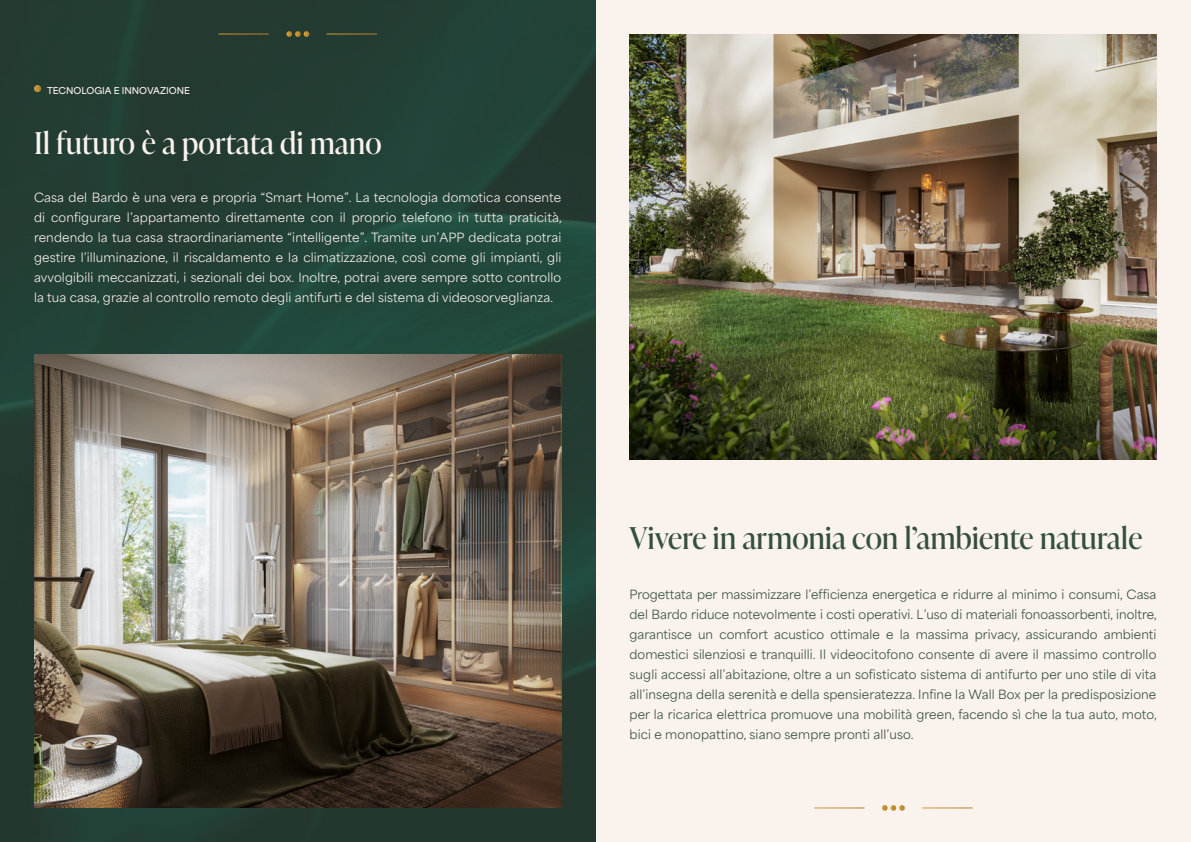
<style>
.page{position:relative;width:1191px;height:842px;background:#faf2ed}
.page>*{position:absolute;margin:0;border:0;box-sizing:border-box;transform-origin:0 0}
.t1{font:30px "Ivy Presto Display";letter-spacing:.01em;color:#344f40}
.t2{font:30px "Ivy Presto Display";letter-spacing:.01em;color:#faf2ed}
.t3{font:12px/20px "Area Normal";letter-spacing:.01em;color:#344f40;text-align:justify}
.t4{font:12px/20px "Area Normal";letter-spacing:.01em;color:#faf2ed;text-align:justify}
.t5{font:600 9px "Area Normal";color:#faf2ed}
</style>
<div class="page">
<img style="left:0;top:0;width:596px;height:842px">
<img style="left:34px;top:354px;width:527px;height:454px">
<svg style="left:34px;top:85px;width:7px;height:7px"></svg>
<svg style="left:286px;top:31px;width:23px;height:6px"></svg>
<hr style="left:326px;top:34px;width:51px;height:1px;background:#fff">
<hr style="left:218px;top:34px;width:51px;height:1px;background:#fff">
<svg style="left:882px;top:805px;width:22px;height:6px"></svg>
<hr style="left:922px;top:808px;width:50px;height:1px;background:#fff">
<hr style="left:814px;top:808px;width:50px;height:1px;background:#fff">
<img style="left:629px;top:34px;width:527px;height:425px">
<p class="t5" style="left:47px;top:82px;width:144px">TECNOLOGIA E INNOVAZIONE</p>
<h1 class="t2" style="left:34px;top:121px;width:349px">Il futuro è a portata di mano</h1>
<p class="t4" style="left:34px;top:186px;width:529px">Casa del Bardo è una vera e propria “Smart Home”. La tecnologia domotica consente di configurare l’appartamento direttamente con il proprio telefono in tutta praticità, rendendo la tua casa straordinariamente “intelligente”. Tramite un’APP dedicata potrai gestire l’illuminazione, il riscaldamento e la climatizzazione, così come gli impianti, gli avvolgibili meccanizzati, i sezionali dei box. Inoltre, potrai avere sempre sotto controllo la tua casa, grazie al controllo remoto degli antifurti e del sistema di videosorveglianza.</p>
<h1 class="t1" style="left:629px;top:516px;width:514px">Vivere in armonia con l’ambiente naturale</h1>
<p class="t3" style="left:629px;top:583px;width:529px">Progettata per massimizzare l’efficienza energetica e ridurre al minimo i consumi, Casa del Bardo riduce notevolmente i costi operativi. L’uso di materiali fonoassorbenti, inoltre, garantisce un comfort acustico ottimale e la massima privacy, assicurando ambienti domestici silenziosi e tranquilli. Il videocitofono consente di avere il massimo controllo sugli accessi all’abitazione, oltre a un sofisticato sistema di antifurto per uno stile di vita all’insegna della serenità e della spensieratezza. Infine la Wall Box per la predisposizione per la ricarica elettrica promuove una mobilità green, facendo sì che la tua auto, moto, bici e monopattino, siano sempre pronti all’uso.</p>
</div>
